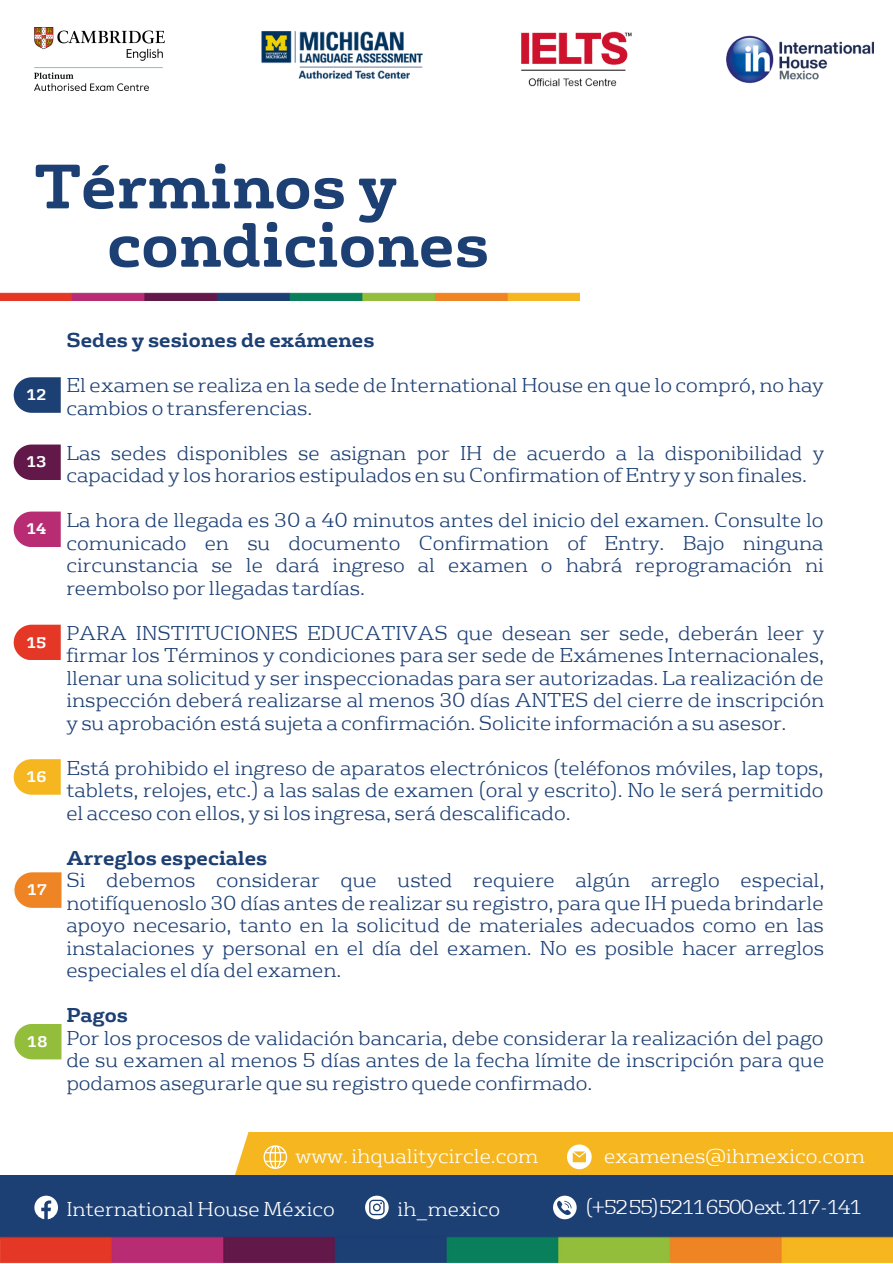
<style>
.page{position:relative;width:893px;height:1264px;background:#fff}
.page>*{position:absolute;margin:0;border:0;box-sizing:border-box;transform-origin:0 0}
.t1{font:700 60.6px "FS Rufus";color:#1c3f74}
.t2{font:300 19.5px/22.5px "FS Rufus";color:#1c3f74;text-align:justify}
.t3{font:300 19.5px "FS Rufus";color:#fff}
.t4{font:700 19.5px "FS Rufus";color:#1c3f74}
.t5{font:300 19.5px "FS Rufus";letter-spacing:-.085em;color:#fff}
.t6{font:700 15px "FS Rufus";color:#fff}
</style>
<div class="page">
<div style="left:42px;top:1131px;width:850px;height:64px;background:#f5b61f"></div>
<div style="left:0;top:1175px;width:892px;height:64px;background:#1c3f74"></div>
<svg style="left:34px;top:1131px;width:216px;height:88px"></svg>
<svg style="left:365px;top:1195px;width:23px;height:24px"></svg>
<svg style="left:263px;top:1145px;width:24px;height:23px"></svg>
<svg style="left:567px;top:1144px;width:24px;height:25px"></svg>
<svg style="left:553px;top:1195px;width:23px;height:24px"></svg>
<img style="left:0;top:1236px;width:892px;height:26px">
<img style="left:726px;top:36px;width:147px;height:47px">
<img style="left:34px;top:28px;width:131px;height:63px">
<img style="left:261px;top:31px;width:162px;height:48px">
<img style="left:521px;top:31px;width:111px;height:56px">
<img style="left:0;top:292px;width:579px;height:8px">
<svg style="left:14px;top:377px;width:47px;height:36px;background:#315081"></svg>
<svg style="left:14px;top:444px;width:47px;height:36px;background:#702d5a"></svg>
<svg style="left:14px;top:511px;width:47px;height:36px;background:#be4080"></svg>
<svg style="left:14px;top:624px;width:47px;height:36px;background:#e64a3a"></svg>
<svg style="left:14px;top:759px;width:47px;height:35px;background:#f5bb31"></svg>
<svg style="left:14px;top:872px;width:47px;height:35px;background:#ef8f38"></svg>
<svg style="left:14px;top:1024px;width:47px;height:35px;background:#9cc34d"></svg>
<p class="t1" style="left:34px;top:146px;width:364px">Términos y</p>
<p class="t1" style="left:107px;top:205px;width:383px">condiciones</p>
<p class="t6" style="left:26px;top:385px;width:22px">12</p>
<p class="t6" style="left:26px;top:452px;width:22px">13</p>
<p class="t6" style="left:26px;top:519px;width:22px">14</p>
<p class="t6" style="left:26px;top:632px;width:22px">15</p>
<p class="t6" style="left:26px;top:766px;width:22px">16</p>
<p class="t6" style="left:27px;top:879px;width:22px">17</p>
<p class="t6" style="left:27px;top:1031px;width:22px">18</p>
<p class="t4" style="left:66px;top:327px;width:309px">Sedes y sesiones de exámenes</p>
<p class="t2" style="left:66px;top:374px;width:758px">El examen se realiza en la sede de International House en que lo compró, no hay cambios o transferencias.</p>
<p class="t2" style="left:66px;top:442px;width:759px">Las sedes disponibles se asignan por IH de acuerdo a la disponibilidad y capacidad y los horarios estipulados en su Confirmation of Entry y son finales.</p>
<p class="t2" style="left:66px;top:509px;width:759px">La hora de llegada es 30 a 40 minutos antes del inicio del examen. Consulte lo comunicado en su documento Confirmation of Entry. Bajo ninguna circunstancia se le dará ingreso al examen o habrá reprogramación ni reembolso por llegadas tardías.</p>
<p class="t2" style="left:66px;top:621px;width:759px">PARA INSTITUCIONES EDUCATIVAS que desean ser sede, deberán leer y firmar los Términos y condiciones para ser sede de Exámenes Internacionales, llenar una solicitud y ser inspeccionadas para ser autorizadas. La realización de inspección deberá realizarse al menos 30 días ANTES del cierre de inscripción y su aprobación está sujeta a confirmación. Solicite información a su asesor.</p>
<p class="t2" style="left:66px;top:756px;width:758px">Está prohibido el ingreso de aparatos electrónicos (teléfonos móviles, lap tops, tablets, relojes, etc.) a las salas de examen (oral y escrito). No le será permitido el acceso con ellos, y si los ingresa, será descalificado.</p>
<p class="t4" style="left:66px;top:844px;width:202px">Arreglos especiales</p>
<p class="t2" style="left:66px;top:869px;width:759px">Si debemos considerar que usted requiere algún arreglo especial, notifíquenoslo 30 días antes de realizar su registro, para que IH pueda brindarle apoyo necesario, tanto en la solicitud de materiales adecuados como en las instalaciones y personal en el día del examen. No es posible hacer arreglos especiales el día del examen.</p>
<p class="t4" style="left:66px;top:1002px;width:63px">Pagos</p>
<p class="t2" style="left:66px;top:1026px;width:759px">Por los procesos de validación bancaria, debe considerar la realización del pago de su examen al menos 5 días antes de la fecha límite de inscripción para que podamos asegurarle que su registro quede confirmado.</p>
<p class="t3" style="left:295px;top:1143px;width:244px">www. ihqualitycircle.com</p>
<p class="t3" style="left:604px;top:1143px;width:262px">examenes@ihmexico.com</p>
<p class="t5" style="left:585px;top:1194px;width:278px">(+5255)52116500ext.117-141</p>
<p class="t3" style="left:66px;top:1196px;width:270px">International House México</p>
<p class="t3" style="left:397px;top:1196px;width:104px">ih_mexico</p>
</div>
